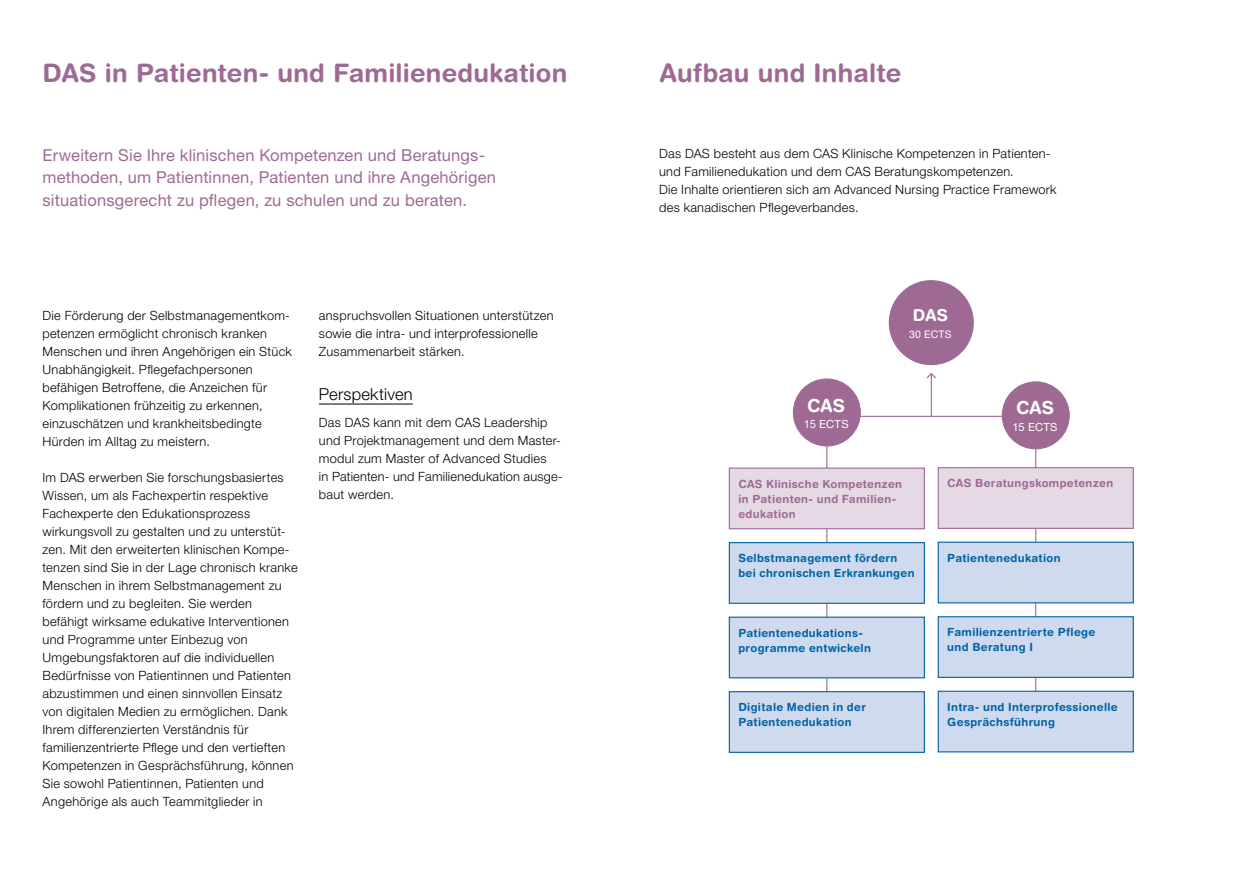
<style>
.page{position:relative;width:1246px;height:893px;background:#fff}
.page>*{position:absolute;margin:0;border:0;box-sizing:border-box;transform-origin:0 0}
.t1{font:700 25.5px "Helvetica Rounded LT Std";letter-spacing:.01em;color:#9e6a94}
.t2{font:700 18px "Helvetica Rounded LT Std";letter-spacing:.02em;color:#fff}
.t3{font:16.5px/22.5px "Helvetica Neue LT Std";letter-spacing:.01em;color:#9e6a94}
.t4{font:300 16.5px "Helvetica Neue LT Std";letter-spacing:.015em;color:#000}
.t5{font:700 16.5px "Helvetica Rounded LT Std";color:#fff}
.t6{font:300 12.75px/18px "Helvetica Neue LT Std";letter-spacing:.025em;color:#000}
.t7{font:700 11.25px/15px "Helvetica Rounded LT Std";letter-spacing:.03em;color:#0063a6}
.t8{font:700 11.25px/15px "Helvetica Rounded LT Std";letter-spacing:.03em;color:#9e6a94}
.t9{font:11.25px "Helvetica Neue LT Std";letter-spacing:.015em;color:#fff}
.t10{font:10.5px "Helvetica Neue LT Std";letter-spacing:.025em;color:#fff}
</style>
<div class="page">
<hr style="left:834px;top:416px;width:210px;height:1px;background:#9e6a94">
<hr style="left:826px;top:444px;width:1px;height:293px;background:#9e6a94">
<hr style="left:1035px;top:444px;width:1px;height:293px;background:#9e6a94">
<div style="left:1002px;top:382px;width:67px;height:67px;background:#9e6a94;border-radius:50%"></div>
<div style="left:1002px;top:381px;width:68px;height:68px;border:1px solid #9e6a94;border-radius:50%"></div>
<div style="left:793px;top:379px;width:67px;height:67px;background:#9e6a94;border-radius:50%"></div>
<div style="left:793px;top:378px;width:68px;height:68px;border:1px solid #9e6a94;border-radius:50%"></div>
<div style="left:729px;top:468px;width:195px;height:61px;background:#e5d9e5"></div>
<div style="left:729px;top:468px;width:196px;height:61px;border:1px solid #9e6a94"></div>
<div style="left:729px;top:543px;width:195px;height:60px;background:#cfdaee"></div>
<div style="left:729px;top:542px;width:196px;height:62px;border:1px solid #0063a6"></div>
<div style="left:729px;top:617px;width:195px;height:61px;background:#cfdaee"></div>
<div style="left:729px;top:617px;width:196px;height:61px;border:1px solid #0063a6"></div>
<div style="left:729px;top:692px;width:195px;height:60px;background:#cfdaee"></div>
<div style="left:729px;top:691px;width:196px;height:62px;border:1px solid #0063a6"></div>
<div style="left:938px;top:468px;width:195px;height:60px;background:#e5d9e5"></div>
<div style="left:938px;top:467px;width:196px;height:62px;border:1px solid #9e6a94"></div>
<div style="left:938px;top:542px;width:195px;height:61px;background:#cfdaee"></div>
<div style="left:938px;top:542px;width:196px;height:61px;border:1px solid #0063a6"></div>
<div style="left:938px;top:617px;width:195px;height:60px;background:#cfdaee"></div>
<div style="left:938px;top:616px;width:196px;height:62px;border:1px solid #0063a6"></div>
<div style="left:938px;top:691px;width:195px;height:61px;background:#cfdaee"></div>
<div style="left:938px;top:691px;width:196px;height:61px;border:1px solid #0063a6"></div>
<svg style="left:926px;top:373px;width:10px;height:6px"></svg>
<hr style="left:931px;top:374px;width:1px;height:42px;background:#9e6a94">
<div style="left:889px;top:281px;width:84px;height:84px;background:#9e6a94;border-radius:50%"></div>
<hr style="left:319px;top:404px;width:94px;height:1px;background:#000">
<h1 class="t1" style="left:43px;top:58px;width:526px">DAS in Patienten- und Familienedukation</h1>
<p class="t3" style="left:43px;top:143px;width:455px">Erweitern Sie Ihre klinischen Kompetenzen und Beratungs&shy;methoden, um Patientinnen, Patienten und ihre Angehörigen situationsgerecht zu pflegen, zu schulen und zu beraten.</p>
<p class="t6" style="left:43px;top:306px;width:251px">Die Förderung der Selbstmanagementkom&shy;petenzen ermöglicht chronisch kranken Menschen und ihren Angehörigen ein Stück Unabhängigkeit. Pflegefachpersonen befähigen Betroffene, die Anzeichen für Komplikationen frühzeitig zu erkennen, einzuschätzen und krankheitsbedingte Hürden im Alltag zu meistern.</p>
<p class="t6" style="left:43px;top:468px;width:257px">Im DAS erwerben Sie forschungsbasiertes Wissen, um als Fachexpertin respektive Fachexperte den Edukationsprozess wirkungsvoll zu gestalten und zu unterstüt&shy;zen. Mit den erweiterten klinischen Kompe&shy;tenzen sind Sie in der Lage chronisch kranke Menschen in ihrem Selbstmanagement zu fördern und zu begleiten. Sie werden befähigt wirksame edukative Interventionen und Programme unter Einbezug von Umgebungsfaktoren auf die individuellen Bedürfnisse von Patientinnen und Patienten abzustimmen und einen sinnvollen Einsatz von digitalen Medien zu ermöglichen. Dank Ihrem differenzierten Verständnis für familienzentrierte Pflege und den vertieften Kompetenzen in Gesprächsführung, können Sie sowohl Patientinnen, Patienten und Angehörige als auch Teammitglieder in</p>
<p class="t6" style="left:319px;top:306px;width:236px">anspruchsvollen Situationen unterstützen sowie die intra- und interprofessionelle<br>Zusammenarbeit stärken.</p>
<p class="t4" style="left:319px;top:384px;width:95px">Perspektiven</p>
<p class="t6" style="left:319px;top:413px;width:245px">Das DAS kann mit dem CAS Leadership und Projektmanagement und dem Master&shy;modul zum Master of Advanced Studies<br>in Patienten- und Familienedukation ausge&shy;baut werden.</p>
<h1 class="t1" style="left:660px;top:58px;width:243px">Aufbau und Inhalte</h1>
<p class="t6" style="left:659px;top:144px;width:399px">Das DAS besteht aus dem CAS Klinische Kompetenzen in Patienten&shy;und Familienedukation und dem CAS Beratungskompetenzen.<br>Die Inhalte orientieren sich am Advanced Nursing Practice Framework des kanadischen Pflegeverbandes.</p>
<h2 class="t2" style="left:807px;top:394px;width:40px">CAS</h2>
<p class="t9" style="left:804px;top:417px;width:46px">15 ECTS</p>
<p class="t5" style="left:913px;top:305px;width:37px">DAS</p>
<p class="t10" style="left:909px;top:328px;width:44px">30 ECTS</p>
<h2 class="t2" style="left:1016px;top:397px;width:40px">CAS</h2>
<p class="t9" style="left:1013px;top:420px;width:46px">15 ECTS</p>
<p class="t8" style="left:738px;top:476px;width:165px">CAS Klinische Kompetenzen in Patienten- und Familien&shy;edukation</p>
<p class="t7" style="left:738px;top:550px;width:178px">Selbstmanagement fördern bei chronischen Erkrankungen</p>
<p class="t8" style="left:947px;top:475px;width:167px">CAS Beratungskompetenzen</p>
<p class="t7" style="left:947px;top:550px;width:115px">Patientenedukation</p>
<p class="t7" style="left:738px;top:625px;width:134px">Patientenedukations&shy;programme entwickeln</p>
<p class="t7" style="left:947px;top:624px;width:149px">Familienzentrierte Pflege und Beratung I</p>
<p class="t7" style="left:738px;top:699px;width:129px">Digitale Medien in der<br>Patientenedukation</p>
<p class="t7" style="left:947px;top:699px;width:172px">Intra- und Interprofessionelle<br>Gesprächsführung</p>
</div>
